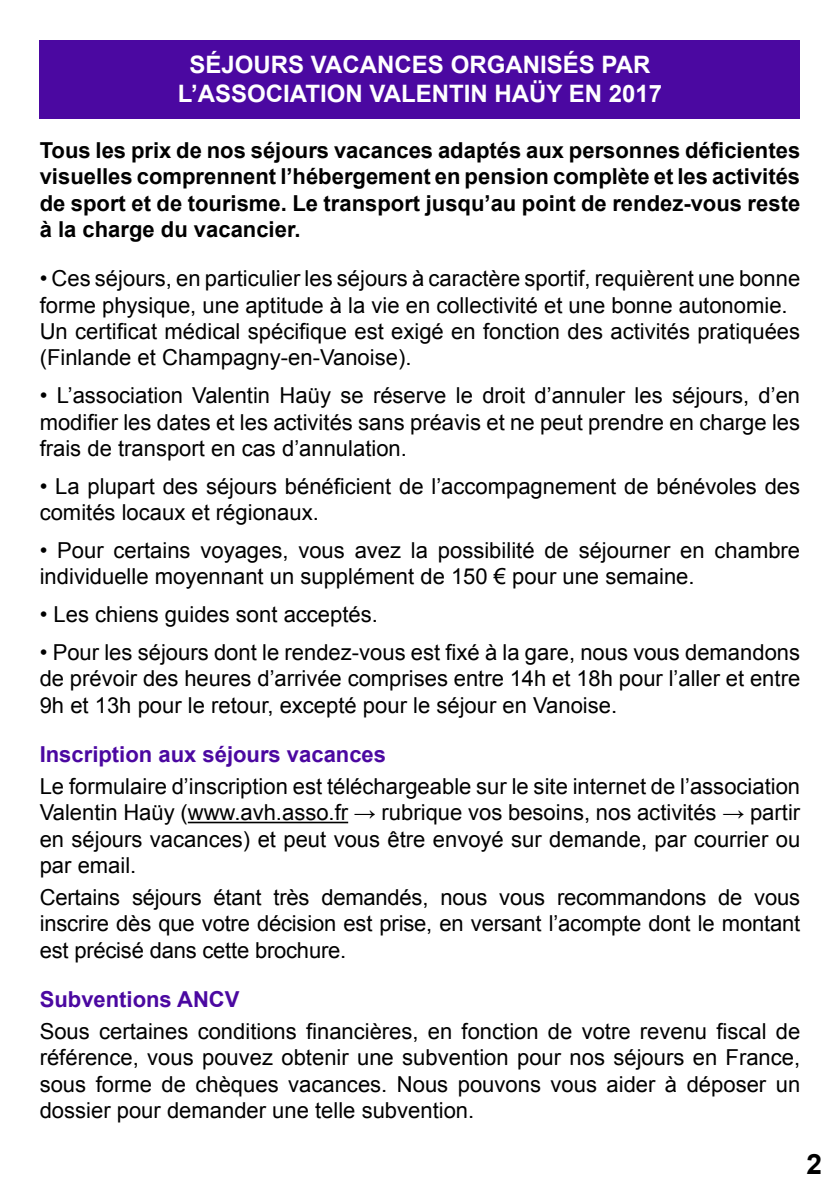
<style>
.page{position:relative;width:840px;height:1191px;background:#fff}
.page>*{position:absolute;margin:0;border:0;box-sizing:border-box;transform-origin:0 0}
.t1{font:700 28px "Arial";color:#000}
.t2{font:700 24px/28.8px "Arial";color:#fff;text-align:center}
.t3{font:22px/26.4px "Arial";color:#000;text-align:justify}
.t4{font:700 22px/26.4px "Arial";color:#000;text-align:justify}
.t5{font:700 22px "Arial";color:#4b08a1}
</style>
<div class="page">
<hr style="left:188px;top:821px;width:160px;height:2px;background:#000">
<div style="left:40px;top:40px;width:759px;height:78px;background:#4b08a1"></div>
<p class="t2" style="left:177px;top:51px;width:486px">SÉJOURS VACANCES ORGANISÉS PAR<br>L’ASSOCIATION VALENTIN HAÜY EN 2017</p>
<p class="t4" style="left:40px;top:137px;width:761px">Tous les prix de nos séjours vacances adaptés aux personnes déficientes visuelles comprennent l’hébergement en pension complète et les activités de sport et de tourisme. Le transport jusqu’au point de rendez-vous reste à la charge du vacancier.</p>
<p class="t3" style="left:40px;top:265px;width:761px;text-align:left">• Ces séjours, en particulier les séjours à caractère sportif, requièrent une bonne forme physique, une aptitude à la vie en collectivité et une bonne autonomie.<br>Un certificat médical spécifique est exigé en fonction des activités pratiquées (Finlande et Champagny-en-Vanoise).</p>
<p class="t3" style="left:40px;top:382px;width:761px">• L’association Valentin Haüy se réserve le droit d’annuler les séjours, d’en modifier les dates et les activités sans préavis et ne peut prendre en charge les frais de transport en cas d’annulation.</p>
<p class="t3" style="left:40px;top:473px;width:761px">• La plupart des séjours bénéficient de l’accompagnement de bénévoles des comités locaux et régionaux.</p>
<p class="t3" style="left:40px;top:537px;width:761px">• Pour certains voyages, vous avez la possibilité de séjourner en chambre individuelle moyennant un supplément de 150 € pour une semaine.</p>
<p class="t3" style="left:40px;top:601px;width:339px">• Les chiens guides sont acceptés.</p>
<p class="t3" style="left:40px;top:639px;width:761px">• Pour les séjours dont le rendez-vous est fixé à la gare, nous vous demandons de prévoir des heures d’arrivée comprises entre 14h et 18h pour l’aller et entre 9h et 13h pour le retour, excepté pour le séjour en Vanoise.</p>
<p class="t5" style="left:40px;top:739px;width:348px">Inscription aux séjours vacances</p>
<p class="t3" style="left:40px;top:773px;width:761px">Le formulaire d’inscription est téléchargeable sur le site internet de l’association Valentin Haüy (www.avh.asso.fr → rubrique vos besoins, nos activités → partir en séjours vacances) et peut vous être envoyé sur demande, par courrier ou par email.</p>
<p class="t3" style="left:40px;top:884px;width:761px">Certains séjours étant très demandés, nous vous recommandons de vous inscrire dès que votre décision est prise, en versant l’acompte dont le montant est précisé dans cette brochure.</p>
<p class="t5" style="left:40px;top:984px;width:201px">Subventions ANCV</p>
<p class="t3" style="left:40px;top:1018px;width:761px">Sous certaines conditions financières, en fonction de votre revenu fiscal de référence, vous pouvez obtenir une subvention pour nos séjours en France, sous forme de chèques vacances. Nous pouvons vous aider à déposer un dossier pour demander une telle subvention.</p>
<p class="t1" style="left:805px;top:1145px;width:17px">2</p>
</div>
